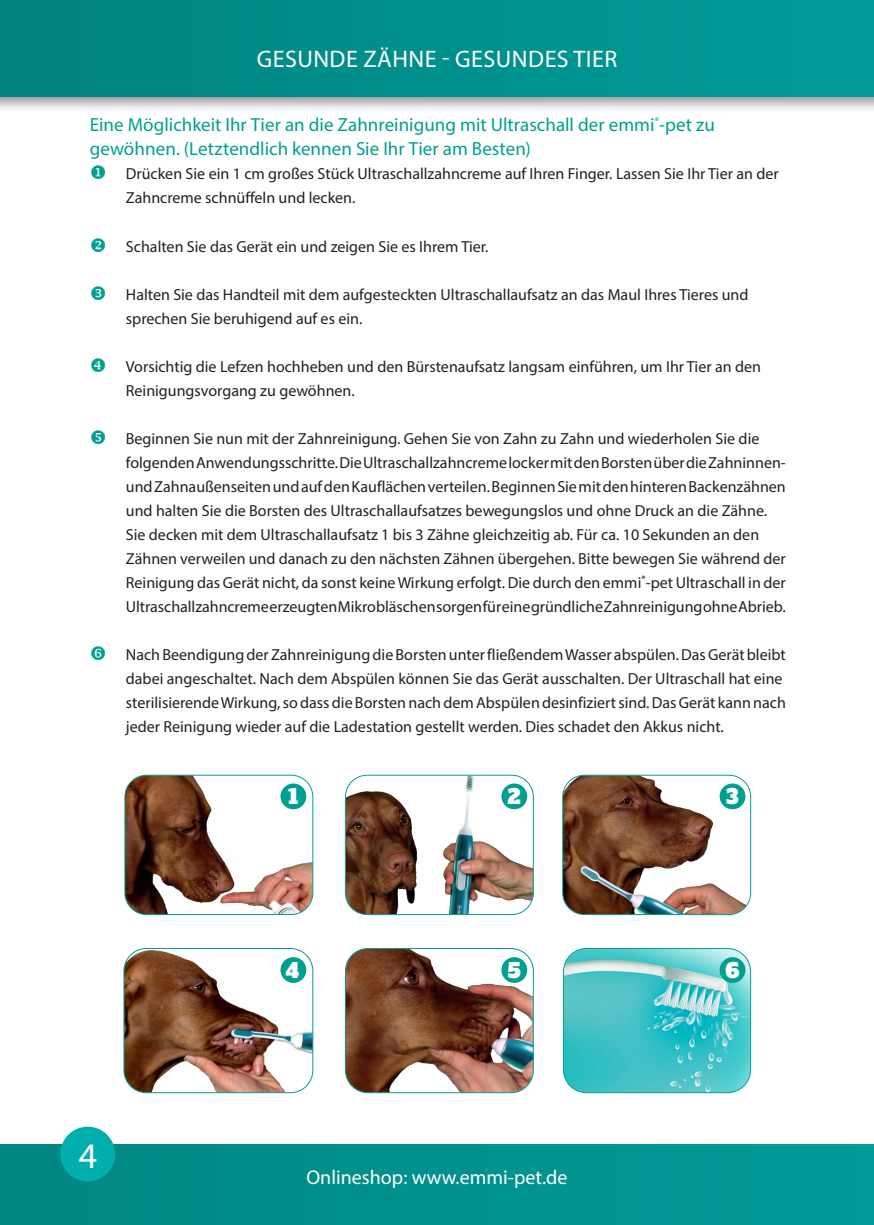
<style>
.page{position:relative;width:874px;height:1225px;background:#fff}
.page>*{position:absolute;margin:0;border:0;box-sizing:border-box;transform-origin:0 0}
.t1{font:36px "Myriad Pro";color:#fff}
.t2{font:24px "Myriad Pro";letter-spacing:.02em;color:#fff}
.t3{font:20px "Myriad Pro";color:#fff}
.t4{font:20px "Alfa Slab One";color:#fff}
.t5{font:19px/24px "Myriad Pro";color:#00a090}
.t6{font:16px/24px "Myriad Pro";color:#231f20}
.s1{color:#00a090}
</style>
<div class="page">
<div style="left:0;top:1144px;width:873px;height:81px;background:#00918e"></div>
<div style="left:60px;top:1126px;width:55px;height:55px;background:#00afad;border-radius:50%"></div>
<div style="left:0;top:0;width:873px;height:113px;background:#231f20;opacity:.48"></div>
<div style="left:0;top:0;width:873px;height:96px;background:#00908d"></div>
<img style="left:126px;top:775px;width:187px;height:139px">
<div style="left:124px;top:775px;width:189px;height:140px;border:1px solid #00a090;border-radius:22px"></div>
<img style="left:345px;top:775px;width:188px;height:139px">
<div style="left:345px;top:775px;width:188px;height:140px;border:1px solid #00a090;border-radius:22px"></div>
<img style="left:562px;top:775px;width:188px;height:139px">
<div style="left:562px;top:775px;width:188px;height:140px;border:1px solid #00a090;border-radius:22px"></div>
<img style="left:124px;top:948px;width:189px;height:144px">
<div style="left:124px;top:948px;width:189px;height:145px;border:1px solid #00a090;border-radius:22px"></div>
<img style="left:345px;top:948px;width:188px;height:144px">
<div style="left:345px;top:948px;width:188px;height:145px;border:1px solid #00a090;border-radius:22px"></div>
<img style="left:563px;top:948px;width:187px;height:144px">
<div style="left:563px;top:948px;width:187px;height:145px;border:1px solid #00a090;border-radius:23px"></div>
<div style="left:280px;top:783px;width:26px;height:26px;background:#00a090;border-radius:50%"></div>
<div style="left:280px;top:957px;width:26px;height:26px;background:#00a090;border-radius:50%"></div>
<div style="left:501px;top:783px;width:26px;height:26px;background:#00a090;border-radius:50%"></div>
<div style="left:501px;top:957px;width:26px;height:26px;background:#00a090;border-radius:50%"></div>
<div style="left:719px;top:783px;width:26px;height:26px;background:#00a090;border-radius:50%"></div>
<div style="left:719px;top:957px;width:26px;height:26px;background:#00a090;border-radius:50%"></div>
<h2 class="t2" style="left:256px;top:45px;width:362px">GESUNDE ZÄHNE - GESUNDES TIER</h2>
<p class="t5" style="left:90px;top:113px;width:626px">Eine Möglichkeit Ihr Tier an die Zahnreinigung mit Ultraschall der emmi<sup>®</sup>-pet zu gewöhnen. (Letztendlich kennen Sie Ihr Tier am Besten)</p>
<p class="t6" style="left:126px;top:162px;width:654px;text-indent:-36px"><span class="s1">◆</span> Drücken Sie ein 1 cm großes Stück Ultraschallzahncreme auf Ihren Finger. Lassen Sie Ihr Tier an der<br>Zahncreme schnüffeln und lecken.</p>
<p class="t6" style="left:90px;top:234px;width:400px"><span class="s1">❖</span> Schalten Sie das Gerät ein und zeigen Sie es Ihrem Tier.</p>
<p class="t6" style="left:126px;top:282px;width:624px">Halten Sie das Handteil mit dem aufgesteckten Ultraschallaufsatz an das Maul Ihres Tieres und sprechen Sie beruhigend auf es ein.</p>
<p class="t6" style="left:126px;top:354px;width:636px">Vorsichtig die Lefzen hochheben und den Bürstenaufsatz langsam einführen, um Ihr Tier an den<br>Reinigungsvorgang zu gewöhnen.</p>
<p class="t6" style="left:126px;top:426px;width:661px">Beginnen Sie nun mit der Zahnreinigung. Gehen Sie von Zahn zu Zahn und wiederholen Sie die folgenden Anwendungsschritte. Die Ultraschallzahncreme locker mit den Borsten über die Zahninnen&shy;und Zahnaußenseiten und auf den Kauflächen verteilen. Beginnen Sie mit den hinteren Backenzähnen und halten Sie die Borsten des Ultraschallaufsatzes bewegungslos und ohne Druck an die Zähne.<br>Sie decken mit dem Ultraschallaufsatz 1 bis 3 Zähne gleichzeitig ab. Für ca. 10 Sekunden an den Zähnen verweilen und danach zu den nächsten Zähnen übergehen. Bitte bewegen Sie während der Reinigung das Gerät nicht, da sonst keine Wirkung erfolgt. Die durch den emmi<sup>®</sup>-pet Ultraschall in der Ultraschallzahncreme erzeugten Mikrobläschen sorgen für eine gründliche Zahnreinigung ohne Abrieb.</p>
<p class="t6" style="left:126px;top:642px;width:661px">Nach Beendigung der Zahnreinigung die Borsten unter fließendem Wasser abspülen. Das Gerät bleibt dabei angeschaltet. Nach dem Abspülen können Sie das Gerät ausschalten. Der Ultraschall hat eine sterilisierende Wirkung, so dass die Borsten nach dem Abspülen desinfiziert sind. Das Gerät kann nach jeder Reinigung wieder auf die Ladestation gestellt werden. Dies schadet den Akkus nicht.</p>
<h1 class="t1" style="left:79px;top:1133px;width:20px">4</h1>
<p class="t4" style="left:288px;top:779px;width:12px">1</p>
<p class="t4" style="left:285px;top:953px;width:15px">4</p>
<p class="t4" style="left:507px;top:779px;width:14px">2</p>
<p class="t4" style="left:507px;top:953px;width:15px">5</p>
<p class="t3" style="left:306px;top:1164px;width:262px">Onlineshop: www.emmi-pet.de</p>
<p class="t4" style="left:726px;top:779px;width:14px">3</p>
<p class="t4" style="left:725px;top:953px;width:15px">6</p>
</div>
